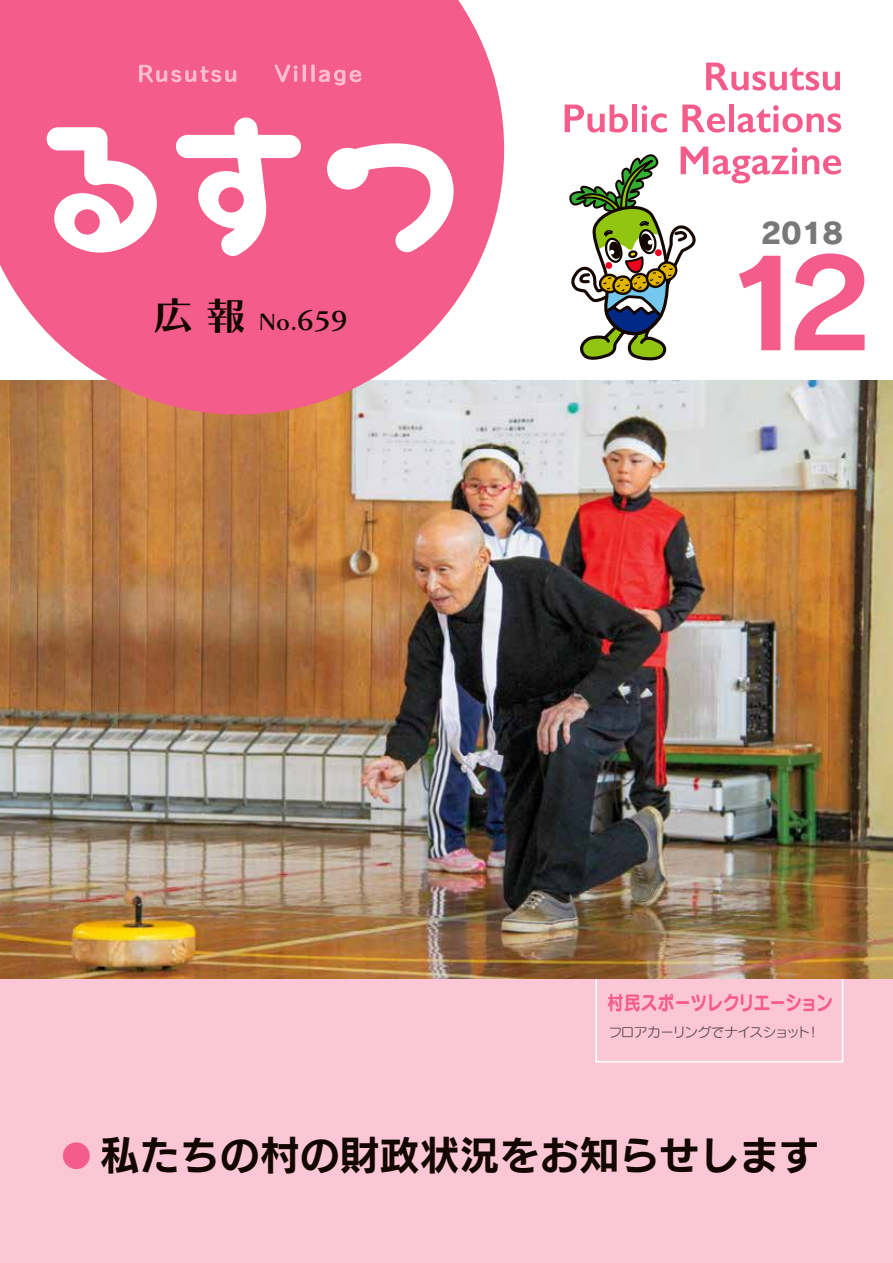
<style>
.page{position:relative;width:893px;height:1263px;background:#fff}
.page>*{position:absolute;margin:0;border:0;box-sizing:border-box;transform-origin:0 0}
.t1{font:121.2px "Rodin Pro B";color:#f45c8b;scale:1.05 1}
.t2{font:39px "New Rodin Pro B";letter-spacing:.025em;color:#140700}
.t3{font:28.5px "Rodin Pro EB";color:#787878;scale:1.05 1}
.t4{font:21.75px "Chiaro Std B";color:#140700;scale:1.05 1}
.t5{font:19.5px "Seurat Pro B";letter-spacing:-.035em;color:#f45c8b;scale:.85 1}
.t6{font:13.05px "Seurat Pro M";letter-spacing:-.04em;color:#616161}
.s1{font-size:38.4px}
.s2{font-size:25.65px}
.s3{font-size:30px;color:#f45c8b}
</style>
<div class="page">
<div style="left:0;top:948px;width:893px;height:315px;background:#fbc6d6"></div>
<div style="left:595px;top:963px;width:248px;height:99px;border:2px solid #fff"></div>
<img style="left:0;top:381px;width:893px;height:598px">
<svg style="left:0;top:0;width:504px;height:414px;background:#f27296"></svg>
<svg style="left:139px;top:64px;width:98px;height:19px;background:#f57ba1"></svg>
<svg style="left:274px;top:64px;width:88px;height:21px;background:#f57aa0"></svg>
<svg style="left:47px;top:127px;width:112px;height:126px"></svg>
<svg style="left:176px;top:117px;width:125px;height:139px"></svg>
<svg style="left:327px;top:136px;width:136px;height:116px"></svg>
<svg style="left:706px;top:63px;width:134px;height:28px"></svg>
<svg style="left:565px;top:105px;width:63px;height:28px"></svg>
<div style="left:632px;top:105px;width:5px;height:27px;background:#f45c8b"></div>
<svg style="left:642px;top:105px;width:25px;height:28px"></svg>
<svg style="left:682px;top:105px;width:43px;height:28px"></svg>
<div style="left:729px;top:105px;width:5px;height:27px;background:#f45c8b"></div>
<svg style="left:738px;top:105px;width:103px;height:28px"></svg>
<svg style="left:569px;top:147px;width:272px;height:214px"></svg>
<p class="t4" style="left:153px;top:308px;width:187px"><span class="s1">広 報</span> No.<span class="s2">659</span></p>
<p class="t3" style="left:760px;top:214px;width:80px">2018</p>
<h1 class="t1" style="left:722px;top:223px;width:145px">12</h1>
<p class="t5" style="left:607px;top:989px;width:267px">村民スポーツレクリエーション</p>
<p class="t6" style="left:608px;top:1023px;width:213px">フロアカーリングでナイスショット！</p>
<p class="t2" style="left:62px;top:1122px;width:759px"><span class="s3">●</span> 私たちの村の財政状況をお知らせします</p>
</div>
